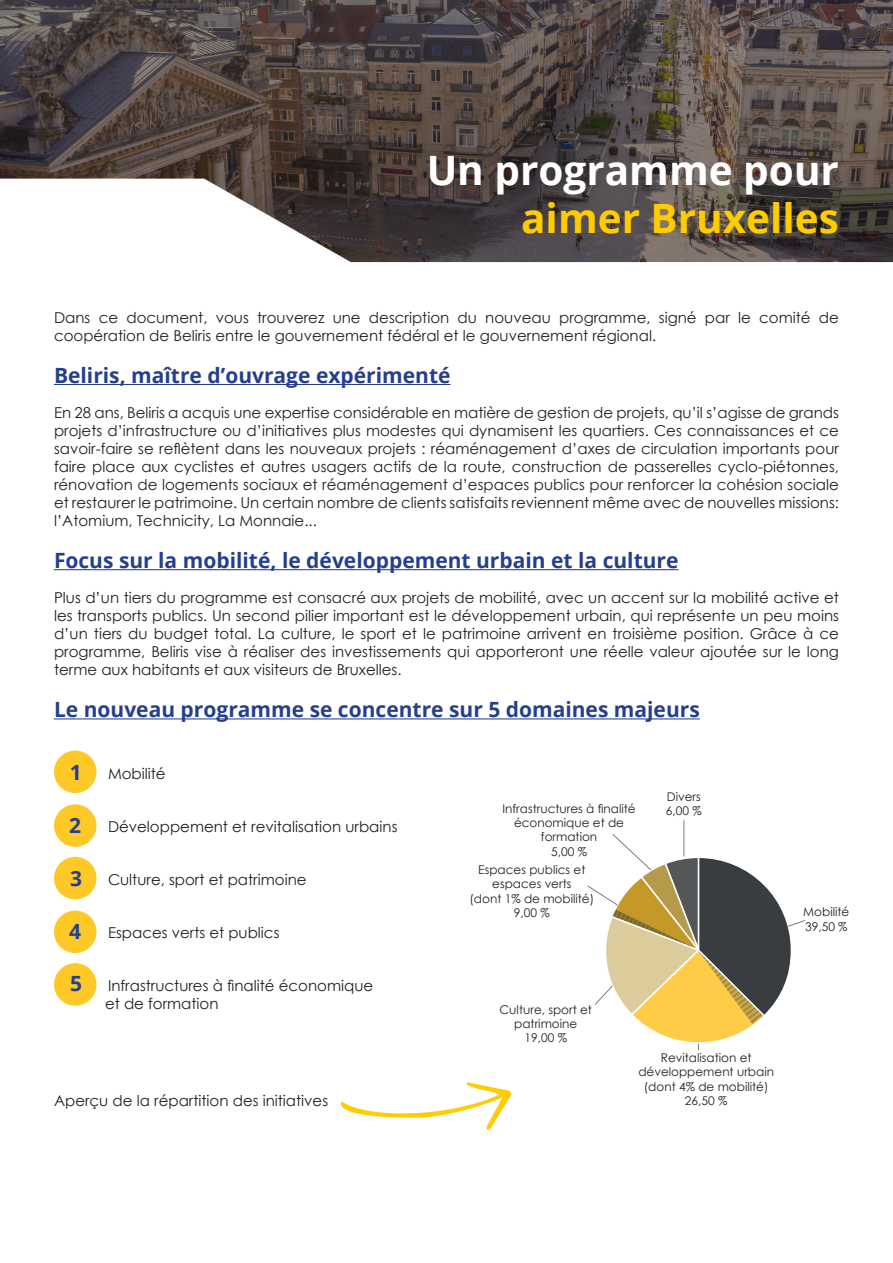
<style>
.page{position:relative;width:893px;height:1263px;background:#fff}
.page>*{position:absolute;margin:0;border:0;box-sizing:border-box;transform-origin:0 0}
.t1{font:700 40.5px/48.6px "Open Sans";color:#fff;text-align:right}
.sous_titre{font:700 21px "Open Sans";color:#253f8e}
.texte{font:15px/18px "Century Gothic";color:#231f20;text-align:justify}
.t2{font:12px/14.4px "Century Gothic";color:#231f20;text-align:center}
.s1{color:#fc0}
</style>
<div class="page">
<svg style="left:0;top:0;width:893px;height:179px;background:#524744"></svg>
<svg style="left:205px;top:179px;width:688px;height:84px;background:#5d5656"></svg>
<hr style="left:54px;top:384px;width:397px;height:1px;background:#253f8e">
<hr style="left:54px;top:569px;width:624px;height:1px;background:#253f8e">
<hr style="left:54px;top:718px;width:646px;height:1px;background:#253f8e">
<div style="left:54px;top:750px;width:43px;height:43px;background:#fec927;border-radius:50%"></div>
<div style="left:54px;top:804px;width:43px;height:43px;background:#fec927;border-radius:50%"></div>
<div style="left:54px;top:963px;width:43px;height:43px;background:#fec927;border-radius:50%"></div>
<div style="left:54px;top:910px;width:43px;height:43px;background:#fec927;border-radius:50%"></div>
<div style="left:54px;top:857px;width:43px;height:42px;background:#fec927;border-radius:50%"></div>
<svg style="left:340px;top:1082px;width:172px;height:48px"></svg>
<hr style="left:683px;top:820px;width:1px;height:36px;background:#000001">
<svg style="left:587px;top:833px;width:219px;height:218px"></svg>
<p class="t1" style="left:427px;top:145px;width:414px">Un programme pour <span class="s1">aimer Bruxelles</span></p>
<p class="texte" style="left:54px;top:308px;width:786px">Dans ce document, vous trouverez une description du nouveau programme, signé par le comité de coopération de Beliris entre le gouvernement fédéral et le gouvernement régional.</p>
<p class="sous_titre" style="left:54px;top:360px;width:398px">Beliris, maître d’ouvrage expérimenté</p>
<p class="texte" style="left:54px;top:403px;width:786px">En 28 ans, Beliris a acquis une expertise considérable en matière de gestion de projets, qu’il s’agisse de grands projets d’infrastructure ou d’initiatives plus modestes qui dynamisent les quartiers. Ces connaissances et ce savoir-faire se reflètent dans les nouveaux projets : réaménagement d’axes de circulation importants pour faire place aux cyclistes et autres usagers actifs de la route, construction de passerelles cyclo-piétonnes, rénovation de logements sociaux et réaménagement d’espaces publics pour renforcer la cohésion sociale et restaurer le patrimoine. Un certain nombre de clients satisfaits reviennent même avec de nouvelles missions: l’Atomium, Technicity, La Monnaie...</p>
<p class="sous_titre" style="left:54px;top:546px;width:626px">Focus sur la mobilité, le développement urbain et la culture</p>
<p class="texte" style="left:54px;top:588px;width:786px">Plus d’un tiers du programme est consacré aux projets de mobilité, avec un accent sur la mobilité active et les transports publics. Un second pilier important est le développement urbain, qui représente un peu moins d’un tiers du budget total. La culture, le sport et le patrimoine arrivent en troisième position. Grâce à ce programme, Beliris vise à réaliser des investissements qui apporteront une réelle valeur ajoutée sur le long terme aux habitants et aux visiteurs de Bruxelles.</p>
<p class="sous_titre" style="left:54px;top:695px;width:647px">Le nouveau programme se concentre sur 5 domaines majeurs</p>
<p class="sous_titre" style="left:70px;top:757px;width:13px">1</p>
<p class="sous_titre" style="left:69px;top:811px;width:13px">2</p>
<p class="sous_titre" style="left:70px;top:864px;width:13px">3</p>
<p class="sous_titre" style="left:69px;top:916px;width:13px">4</p>
<p class="sous_titre" style="left:70px;top:968px;width:13px">5</p>
<p class="texte" style="left:108px;top:764px;width:59px">Mobilité</p>
<p class="texte" style="left:108px;top:817px;width:291px">Développement et revitalisation urbains</p>
<p class="texte" style="left:108px;top:870px;width:200px">Culture, sport et patrimoine</p>
<p class="texte" style="left:108px;top:923px;width:173px">Espaces verts et publics</p>
<p class="texte" style="left:108px;top:976px;width:267px">Infrastructures à finalité économique</p>
<p class="texte" style="left:105px;top:994px;width:115px">et de formation</p>
<p class="texte" style="left:54px;top:1092px;width:276px">Aperçu de la répartition des initiatives</p>
<p class="t2" style="left:667px;top:789px;width:36px">Divers</p>
<p class="t2" style="left:502px;top:801px;width:135px">Infrastructures à finalité</p>
<p class="t2" style="left:666px;top:803px;width:37px">6,00 %</p>
<p class="t2" style="left:514px;top:815px;width:112px">économique et de formation</p>
<p class="t2" style="left:551px;top:844px;width:37px">5,00 %</p>
<p class="t2" style="left:478px;top:862px;width:109px">Espaces publics et espaces verts</p>
<p class="t2" style="left:470px;top:891px;width:126px">(dont 1% de mobilité)</p>
<p class="t2" style="left:514px;top:905px;width:37px">9,00 %</p>
<p class="t2" style="left:500px;top:1002px;width:94px">Culture, sport et</p>
<p class="t2" style="left:514px;top:1016px;width:65px">patrimoine</p>
<p class="t2" style="left:524px;top:1030px;width:44px">19,00 %</p>
<p class="t2" style="left:638px;top:1050px;width:137px">Revitalisation et développement urbain</p>
<p class="t2" style="left:644px;top:1079px;width:126px">(dont 4% de mobilité)</p>
<p class="t2" style="left:685px;top:1093px;width:44px">26,50 %</p>
<p class="t2" style="left:803px;top:904px;width:48px">Mobilité</p>
<p class="t2" style="left:805px;top:919px;width:44px">39,50 %</p>
</div>
